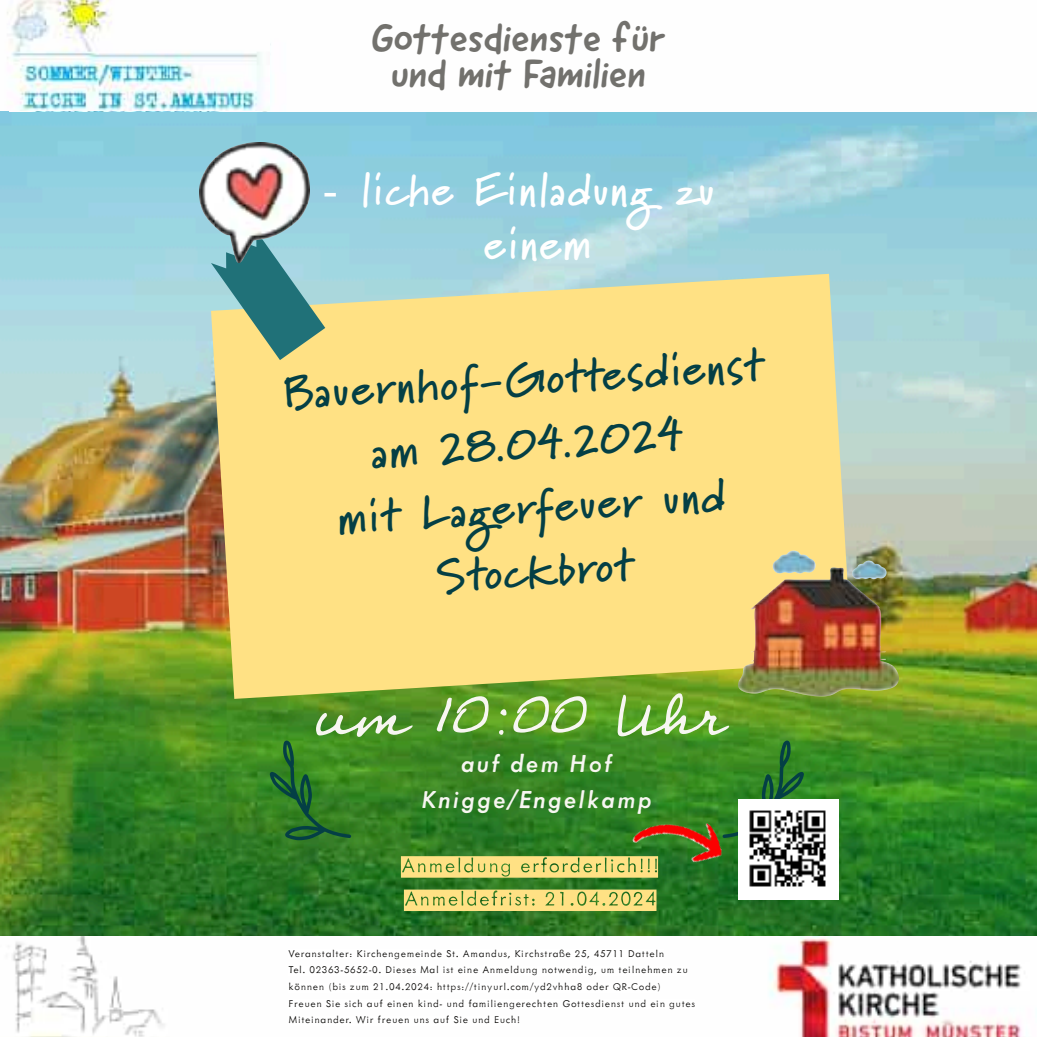
<style>
.page{position:relative;width:1037px;height:1037px;background:#fff}
.page>*{position:absolute;margin:0;border:0;box-sizing:border-box;transform-origin:0 0}
.t1{font:74.8px "Professor";color:#f7f6f1}
.t2{font:700 46.8px/64px "Marydale";color:#043f45;text-align:center}
.t3{font:700 45.2px/54.4px "Marydale";letter-spacing:.035em;color:#fff}
.t4{font:40.8px/36px "Good Dog New";color:#72716d;text-align:center}
.t5{font:italic 500 28px/36px "Metallophile Sp 8";letter-spacing:.045em;color:#f7f6f1;text-align:center}
.t6{font:300 11.2px/16.8px "Metallophile Sp 8";letter-spacing:.055em;color:#0d0c0a}
.s1{font-family:"Times New Roman";font-weight:400}
</style>
<div class="page">
<img style="left:0;top:111px;width:1037px;height:926px">
<svg style="left:211px;top:274px;width:641px;height:425px;background:#f4dc83"></svg>
<svg style="left:211px;top:231px;width:114px;height:129px;background:#80a993"></svg>
<svg style="left:401px;top:856px;width:212px;height:22px;background:#e0d176"></svg>
<svg style="left:270px;top:740px;width:81px;height:100px;background:#327d27"></svg>
<svg style="left:722px;top:740px;width:82px;height:59px;background:#317f28"></svg>
<div style="left:288px;top:949px;width:376px;height:11px;background:#fff"></div>
<div style="left:288px;top:965px;width:400px;height:11px;background:#fff"></div>
<div style="left:288px;top:982px;width:372px;height:11px;background:#fff"></div>
<div style="left:288px;top:999px;width:407px;height:11px;background:#fff"></div>
<div style="left:288px;top:1015px;width:232px;height:11px;background:#fff"></div>
<img style="left:755px;top:799px;width:83px;height:100px">
<img style="left:200px;top:143px;width:110px;height:119px">
<img style="left:7px;top:0;width:254px;height:110px">
<img style="left:738px;top:543px;width:161px;height:160px">
<img style="left:613px;top:778px;width:142px;height:142px">
<h3 class="t4" style="left:371px;top:20px;width:296px">Gottesdienste für und mit Familien</h3>
<h3 class="t3" style="left:484px;top:162px;width:232px;text-indent:-161px"><span class="s1">-</span> liche Einladung zu einem</h3>
<h2 class="t2" style="left:282px;top:359px;width:482px;rotate:-3deg">Bauernhof-Gottesdienst am 28.04.2024<br>mit Lagerfeuer und<br>Stockbrot</h2>
<h1 class="t1" style="left:313px;top:664px;width:413px">um 10:00 Uhr</h1>
<h3 class="t5" style="left:421px;top:744px;width:233px">auf dem Hof<br>Knigge/Engelkamp</h3>
<p class="t6" style="left:289px;top:944px;width:408px">Veranstalter: Kirchengemeinde St. Amandus, Kirchstraße 25, 45711 Datteln<br>Tel. 02363-5652-0. Dieses Mal ist eine Anmeldung notwendig, um teilnehmen zu können (bis zum 21.04.2024: https://tinyurl.com/yd2vhha8 oder QR-Code)<br>Freuen Sie sich auf einen kind- und familiengerechten Gottesdienst und ein gutes Miteinander. Wir freuen uns auf Sie und Euch!</p>
</div>
